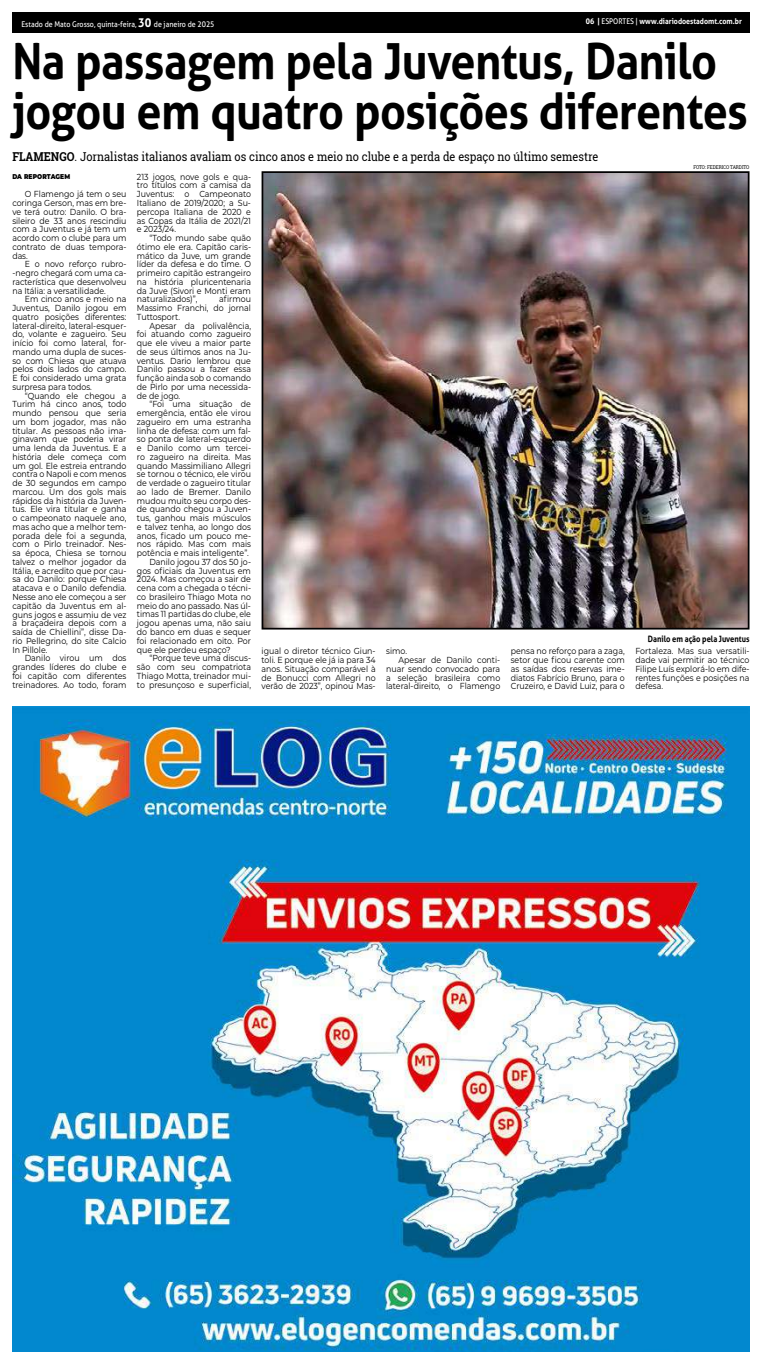
<style>
.page{position:relative;width:762px;height:1365px;background:#fff}
.page>*{position:absolute;margin:0;border:0;box-sizing:border-box;transform-origin:0 0}
.t1{font:700 49.88px/49.9px "Aller";letter-spacing:-.015em;color:#000;scale:.9 1}
.t2{font:12.25px "Roboto Slab";color:#000;scale:.9 1}
.t3{font:8.75px/8.8px "Montserrat";color:#000;text-align:justify;scale:.9 1}
.t4{font:700 8.75px "Aller";color:#000;scale:.86 1}
.t5{font:7.88px "Aller";color:#fff;scale:.9 1}
.t6{font:700 7.88px "Aller";color:#fff;scale:.9 1}
.t7{font:900 7px "Montserrat";letter-spacing:.01em;color:#000;scale:.86 1}
.t8{font:5.25px "Roboto Slab";color:#000;scale:.85 1}
.s1{font-weight:400}
.s2{font-weight:700;font-size:12.25px}
.s3{font-weight:700;color:#010101}
.s4{color:#010101}
</style>
<div class="page">
<div style="left:13px;top:12px;width:736px;height:21px;background:#000"></div>
<img style="left:264px;top:174px;width:482px;height:452px">
<div style="left:261px;top:171px;width:488px;height:458px;border:2px solid #010101"></div>
<img style="left:12px;top:706px;width:737px;height:645px">
<p class="t6" style="left:585px;top:17px;width:175px">06 | <span class="s1">ESPORTES |</span> www.diariodoestadomt.com.br</p>
<p class="t5" style="left:21px;top:20px;width:216px">Estado de Mato Grosso, quinta-feira, <span class="s2">30</span> de janeiro de 2025</p>
<h1 class="t1" style="left:12px;top:36px;width:818px">Na passagem pela Juventus, Danilo jogou em quatro posições diferentes</h1>
<h2 class="t2" style="left:12px;top:148px;width:652px"><span class="s3">FLAMENGO</span><span class="s4">.</span> Jornalistas italianos avaliam os cinco anos e meio no clube e a perda de espaço no último semestre</h2>
<p class="t7" style="left:12px;top:171px;width:69px">DA REPORTAGEM</p>
<p class="t3" style="left:12px;top:189px;width:128px;text-indent:12px">O Flamengo já tem o seu coringa Gerson, mas em bre&shy;ve terá outro: Danilo. O bra&shy;sileiro de 33 anos rescindiu com a Juventus e já tem um acordo com o clube para um contrato de duas tempora&shy;das.</p>
<p class="t3" style="left:12px;top:259px;width:128px;text-indent:12px">E o novo reforço rubro--negro chegará com uma ca&shy;racterística que desenvolveu na Itália: a versatilidade.</p>
<p class="t3" style="left:12px;top:294px;width:128px;text-indent:12px">Em cinco anos e meio na Juventus, Danilo jogou em quatro posições diferentes: lateral-direito, lateral-esquer&shy;do, volante e zagueiro. Seu início foi como lateral, for&shy;mando uma dupla de suces&shy;so com Chiesa que atuava pelos dois lados do campo.<br>E foi considerado uma grata surpresa para todos.</p>
<p class="t3" style="left:12px;top:391px;width:128px;text-indent:12px">“Quando ele chegou a Turim há cinco anos, todo mundo pensou que seria um bom jogador, mas não titular. As pessoas não ima&shy;ginavam que poderia virar uma lenda da Juventus. E a história dele começa com um gol. Ele estreia entrando contra o Napoli e com menos de 30 segundos em campo marcou. Um dos gols mais rápidos da história da Juven&shy;tus. Ele vira titular e ganha o campeonato naquele ano, mas acho que a melhor tem&shy;porada dele foi a segunda, com o Pirlo treinador. Nes&shy;sa época, Chiesa se tornou talvez o melhor jogador da Itália, e acredito que por cau&shy;sa do Danilo: porque Chiesa atacava e o Danilo defendia.<br>Nesse ano ele começou a ser capitão da Juventus em al&shy;guns jogos e assumiu de vez a braçadeira depois com a saída de Chiellini”, disse Da&shy;rio Pellegrino, do site Calcio In Pillole.</p>
<p class="t3" style="left:12px;top:653px;width:128px;text-indent:12px">Danilo virou um dos grandes líderes do clube e foi capitão com diferentes treinadores. Ao todo, foram</p>
<p class="t8" style="left:693px;top:163px;width:67px">FOTO: FEDERICO TARDITO</p>
<p class="t3" style="left:137px;top:172px;width:128px">213 jogos, nove gols e qua&shy;tro títulos com a camisa da Juventus: o Campeonato Italiano de 2019/2020; a Su&shy;percopa Italiana de 2020 e as Copas da Itália de 2021/21 e 2023/24.</p>
<p class="t3" style="left:137px;top:233px;width:128px;text-indent:12px">“Todo mundo sabe quão ótimo ele era. Capitão caris&shy;mático da Juve, um grande líder da defesa e do time. O primeiro capitão estrangeiro na história pluricentenaria da Juve (Sivori e Monti eram naturalizados)”,</p>
<p class="t3" style="left:137px;top:294px;width:128px;text-indent:82px">afirmou Massimo Franchi, do jornal Tuttosport.</p>
<p class="t3" style="left:137px;top:321px;width:128px;text-indent:12px">Apesar da polivalência, foi atuando como zagueiro que ele viveu a maior parte de seus últimos anos na Ju&shy;ventus. Dario lembrou que Danilo passou a fazer essa função ainda sob o comando de Pirlo por uma necessida&shy;de de jogo.</p>
<p class="t3" style="left:149px;top:399px;width:114px">“Foi uma situação de</p>
<p class="t3" style="left:137px;top:408px;width:128px">emergência, então ele virou</p>
<p class="t3" style="left:137px;top:417px;width:128px">zagueiro em uma estranha</p>
<p class="t3" style="left:137px;top:426px;width:128px">linha de defesa: com um fal-</p>
<p class="t3" style="left:137px;top:434px;width:128px">so ponta de lateral-esquerdo</p>
<p class="t3" style="left:137px;top:443px;width:128px">e Danilo como um tercei-</p>
<p class="t3" style="left:137px;top:452px;width:128px">ro zagueiro na direita. Mas</p>
<p class="t3" style="left:137px;top:461px;width:128px">quando Massimiliano Allegri</p>
<p class="t3" style="left:137px;top:469px;width:128px">se tornou o técnico, ele virou</p>
<p class="t3" style="left:137px;top:478px;width:128px">de verdade o zagueiro titular</p>
<p class="t3" style="left:137px;top:487px;width:128px">ao lado de Bremer. Danilo</p>
<p class="t3" style="left:137px;top:496px;width:128px">mudou muito seu corpo des-</p>
<p class="t3" style="left:137px;top:504px;width:128px">de quando chegou a Juven-</p>
<p class="t3" style="left:137px;top:513px;width:128px">tus, ganhou mais músculos</p>
<p class="t3" style="left:137px;top:522px;width:128px">e talvez tenha, ao longo dos</p>
<p class="t3" style="left:137px;top:531px;width:128px">anos, ficado um pouco me-</p>
<p class="t3" style="left:137px;top:539px;width:128px">nos rápido. Mas com mais</p>
<p class="t3" style="left:137px;top:548px;width:126px">potência e mais inteligente”.</p>
<p class="t3" style="left:149px;top:557px;width:114px">Danilo jogou 37 dos 50 jo-</p>
<p class="t3" style="left:137px;top:566px;width:128px">gos oficiais da Juventus em</p>
<p class="t3" style="left:137px;top:574px;width:128px">2024. Mas começou a sair de</p>
<p class="t3" style="left:137px;top:583px;width:128px">cena com a chegada o técni-</p>
<p class="t3" style="left:137px;top:592px;width:128px">co brasileiro Thiago Mota no</p>
<p class="t3" style="left:137px;top:601px;width:128px">meio do ano passado. Nas úl-</p>
<p class="t3" style="left:137px;top:609px;width:128px">timas 11 partidas do clube, ele</p>
<p class="t3" style="left:137px;top:618px;width:128px">jogou apenas uma, não saiu</p>
<p class="t3" style="left:137px;top:627px;width:128px">do banco em duas e sequer</p>
<p class="t3" style="left:137px;top:636px;width:128px">foi relacionado em oito. Por</p>
<p class="t3" style="left:137px;top:644px;width:106px">que ele perdeu espaço?</p>
<p class="t3" style="left:149px;top:653px;width:114px">“Porque teve uma discus-</p>
<p class="t3" style="left:137px;top:662px;width:128px">são com seu compatriota</p>
<p class="t3" style="left:137px;top:671px;width:128px">Thiago Motta, treinador mui-</p>
<p class="t3" style="left:137px;top:679px;width:128px">to presunçoso e superficial,</p>
<p class="t4" style="left:647px;top:633px;width:120px">Danilo em ação pela Juventus</p>
<p class="t3" style="left:510px;top:646px;width:128px">pensa no reforço para a zaga, setor que ficou carente com as saídas dos reservas ime&shy;diatos Fabrício Bruno, para o Cruzeiro, e David Luiz, para o</p>
<p class="t3" style="left:635px;top:646px;width:128px">Fortaleza. Mas sua versatili&shy;dade vai permitir ao técnico Filipe Luís explorá-lo em dife&shy;rentes funções e posições na defesa.</p>
<p class="t3" style="left:261px;top:646px;width:128px">igual o diretor técnico Giun&shy;toli. E porque ele já ia para 34 anos. Situação comparável à de Bonucci com Allegri no verão de 2023”, opinou Mas-</p>
<p class="t3" style="left:386px;top:646px;width:25px">simo.</p>
<p class="t3" style="left:398px;top:655px;width:114px">Apesar de Danilo conti-</p>
<p class="t3" style="left:386px;top:664px;width:128px">nuar sendo convocado para</p>
<p class="t3" style="left:386px;top:672px;width:128px">a seleção brasileira como</p>
<p class="t3" style="left:386px;top:681px;width:128px">lateral-direito, o Flamengo</p>
</div>
